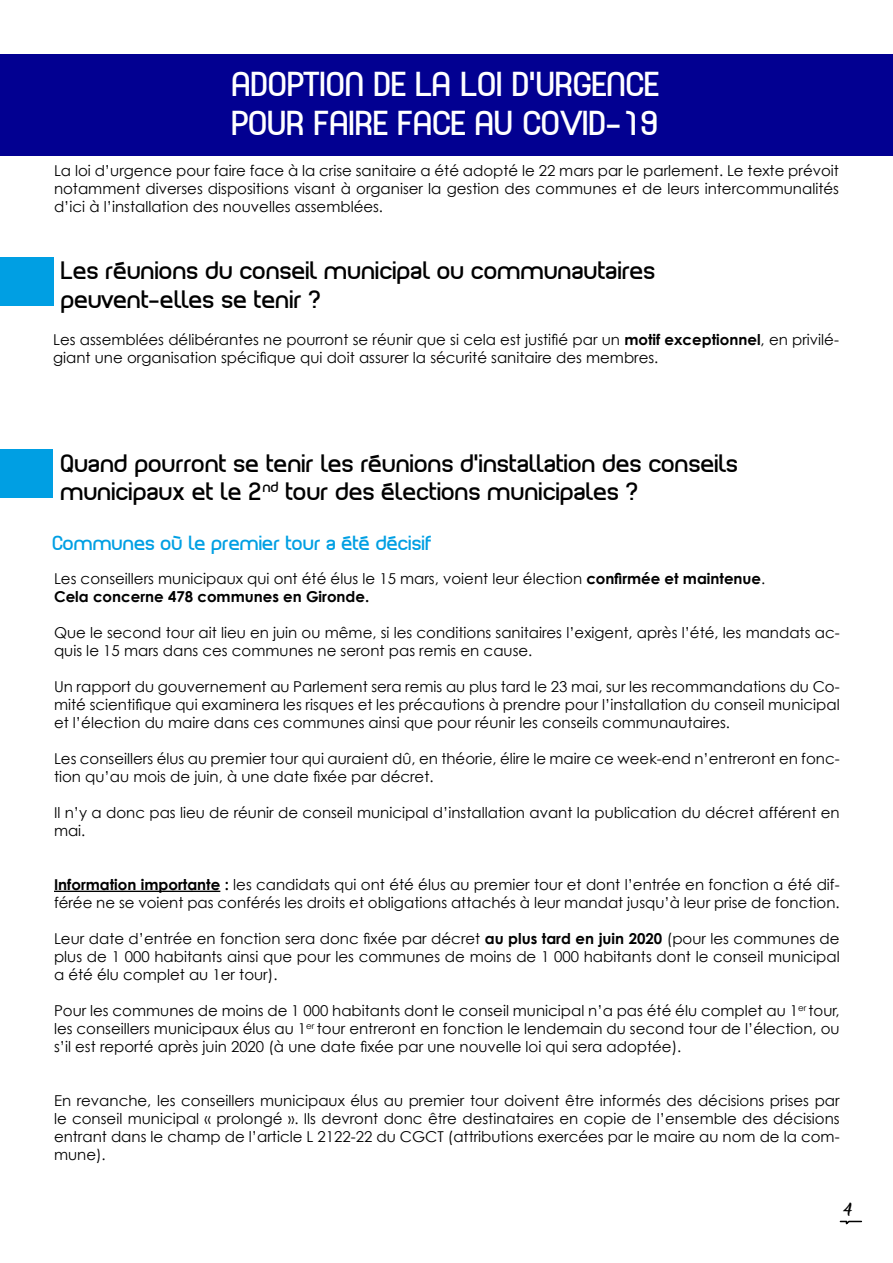
<style>
.page{position:relative;width:893px;height:1263px;background:#fff}
.page>*{position:absolute;margin:0;border:0;box-sizing:border-box;transform-origin:0 0}
.t1{font:33px/39px "Planet Estyle";color:#fff}
.t2{font:24px/28.8px "Planet Estyle";color:#000}
.t3{font:19.5px "Planet Estyle";color:#009fe3}
.t4{font:15px/18px "Century Gothic";color:#000}
.t5{font:12px "Amarillo";color:#000}
.s1{font-weight:700}
</style>
<div class="page">
<svg style="left:839px;top:1220px;width:24px;height:5px"></svg>
<div style="left:0;top:54px;width:893px;height:101px;background:#020091"></div>
<div style="left:0;top:257px;width:53px;height:49px;background:#009fe3"></div>
<hr style="left:54px;top:891px;width:166px;height:1px;background:#000">
<div style="left:0;top:449px;width:53px;height:49px;background:#009fe3"></div>
<h1 class="t1" style="left:232px;top:65px;width:430px">ADOPTION DE LA LOI D’URGENCE<br>POUR FAIRE FACE AU COVID-19</h1>
<p class="t4" style="left:54px;top:162px;width:786px;text-align:justify">La loi d’urgence pour faire face à la crise sanitaire a été adopté le 22 mars par le parlement. Le texte prévoit notamment diverses dispositions visant à organiser la gestion des communes et de leurs intercommunalités d’ici à l’installation des nouvelles assemblées.</p>
<h2 class="t2" style="left:61px;top:256px;width:596px">Les réunions du conseil municipal ou communautaires peuvent-elles se tenir ?</h2>
<p class="t4" style="left:53px;top:330px;width:787px">Les assemblées délibérantes ne pourront se réunir que si cela est justifié par un <span class="s1">motif exceptionnel</span>, en privilé&shy;giant une organisation spécifique qui doit assurer la sécurité sanitaire des membres.</p>
<h2 class="t2" style="left:61px;top:449px;width:679px">Quand pourront se tenir les réunions d’installation des conseils municipaux et le 2<sup>nd</sup> tour des élections municipales ?</h2>
<h3 class="t3" style="left:53px;top:530px;width:381px">Communes où le premier tour a été décisif</h3>
<p class="t4" style="left:54px;top:569px;width:713px">Les conseillers municipaux qui ont été élus le 15 mars, voient leur élection <span class="s1">confirmée et maintenue</span>.<br><span class="s1">Cela concerne 478 communes en Gironde.</span></p>
<p class="t4" style="left:54px;top:623px;width:787px">Que le second tour ait lieu en juin ou même, si les conditions sanitaires l’exigent, après l’été, les mandats ac&shy;quis le 15 mars dans ces communes ne seront pas remis en cause.</p>
<p class="t4" style="left:54px;top:677px;width:787px;text-align:justify">Un rapport du gouvernement au Parlement sera remis au plus tard le 23 mai, sur les recommandations du Co&shy;mité scientifique qui examinera les risques et les précautions à prendre pour l’installation du conseil municipal et l’élection du maire dans ces communes ainsi que pour réunir les conseils communautaires.</p>
<p class="t4" style="left:54px;top:749px;width:787px">Les conseillers élus au premier tour qui auraient dû, en théorie, élire le maire ce week-end n’entreront en fonc&shy;tion qu’au mois de juin, à une date fixée par décret.</p>
<p class="t4" style="left:54px;top:803px;width:787px">Il n’y a donc pas lieu de réunir de conseil municipal d’installation avant la publication du décret afférent en mai.</p>
<p class="t4" style="left:54px;top:875px;width:787px"><span class="s1">Information importante :</span> les candidats qui ont été élus au premier tour et dont l’entrée en fonction a été dif&shy;férée ne se voient pas conférés les droits et obligations attachés à leur mandat jusqu’à leur prise de fonction.</p>
<p class="t4" style="left:54px;top:929px;width:787px;text-align:justify">Leur date d’entrée en fonction sera donc fixée par décret <span class="s1">au plus tard en juin 2020</span> (pour les communes de plus de 1 000 habitants ainsi que pour les communes de moins de 1 000 habitants dont le conseil municipal a été élu complet au 1er tour).</p>
<p class="t4" style="left:54px;top:1001px;width:787px;text-align:justify">Pour les communes de moins de 1 000 habitants dont le conseil municipal n’a pas été élu complet au 1<sup>er</sup> tour, les conseillers municipaux élus au 1<sup>er</sup> tour entreront en fonction le lendemain du second tour de l’élection, ou s’il est reporté après juin 2020 (à une date fixée par une nouvelle loi qui sera adoptée).</p>
<p class="t4" style="left:54px;top:1091px;width:787px;text-align:justify">En revanche, les conseillers municipaux élus au premier tour doivent être informés des décisions prises par le conseil municipal « prolongé ». Ils devront donc être destinataires en copie de l’ensemble des décisions entrant dans le champ de l’article L 2122-22 du CGCT (attributions exercées par le maire au nom de la com&shy;mune).</p>
<p class="t5" style="left:843px;top:1205px;width:10px">4</p>
</div>
